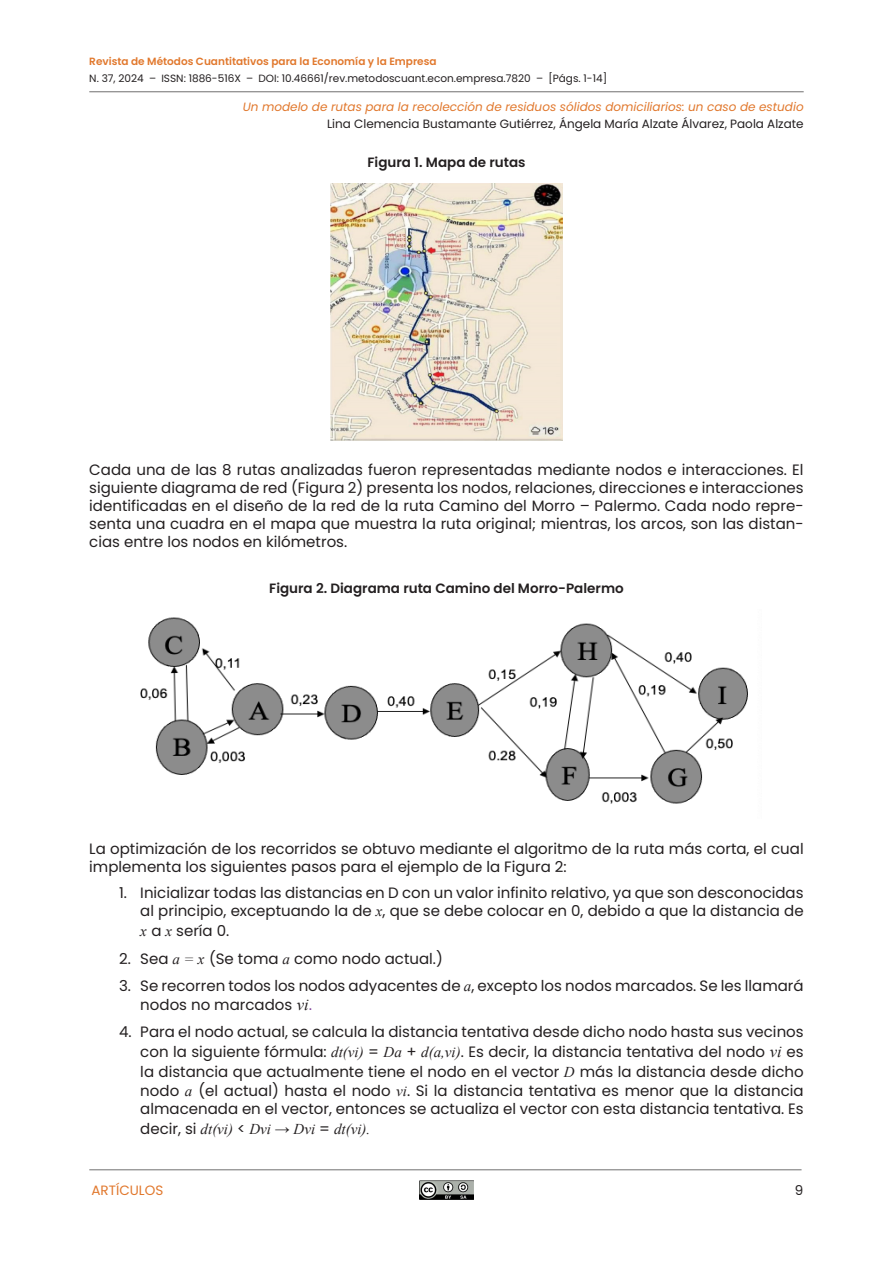
<style>
.page{position:relative;width:893px;height:1263px;background:#fff}
.page>*{position:absolute;margin:0;border:0;box-sizing:border-box;transform-origin:0 0}
.PARRAFO{font:15px/18px "Poppins";color:#231f20}
.IMAGEN-TITULO{font:600 13.5px "Poppins";color:#231f20}
.t1{font:13.5px "Poppins";color:#e1782d}
.t2{font:13.5px "Poppins";color:#231f20}
.t3{font:italic 12px "Poppins";color:#e1782d}
.t4{font:12px "Poppins";color:#231f20}
.t5{font:10.5px "Poppins";color:#231f20}
.t6{font:600 10.5px "Poppins";color:#e1782d}
.s1{font-family:"Times New Roman";font-style:italic}
.s2{font-family:"Times New Roman";font-style:italic;font-size:16.5px}
.s3{font-family:"Times New Roman";font-size:16.5px;color:#7d3c98}
.s4{font-family:"Times New Roman"}
</style>
<div class="page">
<img style="left:420px;top:1180px;width:53px;height:19px">
<hr style="left:89px;top:1169px;width:712px;height:1px;background:#706f6f">
<hr style="left:89px;top:91px;width:715px;height:1px;background:#706f6f">
<img style="left:330px;top:183px;width:232px;height:257px">
<img style="left:140px;top:617px;width:608px;height:187px">
<p class="t6" style="left:89px;top:55px;width:349px">Revista de Métodos Cuantitativos para la Economía y la Empresa</p>
<p class="t5" style="left:89px;top:72px;width:519px">N. 37, 2024 – ISSN: 1886-516X – DOI: 10.46661/rev.metodoscuant.econ.empresa.7820 – [Págs. 1-14]</p>
<p class="t3" style="left:243px;top:100px;width:562px">Un modelo de rutas para la recolección de residuos sólidos domiciliarios: un caso de estudio</p>
<p class="t4" style="left:327px;top:117px;width:478px">Lina Clemencia Bustamante Gutiérrez, Ángela María Alzate Álvarez, Paola Alzate</p>
<p class="IMAGEN-TITULO" style="left:367px;top:155px;width:160px">Figura 1. Mapa de rutas</p>
<p class="PARRAFO" style="left:89px;top:461px;width:716px;text-align:justify">Cada una de las 8 rutas analizadas fueron representadas mediante nodos e interacciones. El siguiente diagrama de red (Figura 2) presenta los nodos, relaciones, direcciones e interacciones identificadas en el diseño de la red de la ruta Camino del Morro – Palermo. Cada nodo repre&shy;senta una cuadra en el mapa que muestra la ruta original; mientras, los arcos, son las distan&shy;cias entre los nodos en kilómetros.</p>
<p class="IMAGEN-TITULO" style="left:269px;top:581px;width:356px">Figura 2. Diagrama ruta Camino del Morro-Palermo</p>
<p class="PARRAFO" style="left:89px;top:839px;width:716px">La optimización de los recorridos se obtuvo mediante el algoritmo de la ruta más corta, el cual implementa los siguientes pasos para el ejemplo de la Figura 2:</p>
<p class="PARRAFO" style="left:119px;top:884px;width:686px;text-align:right">1. Inicializar todas las distancias en D con un valor infinito relativo, ya que son desconocidas al principio, exceptuando la de <span class="s1">x</span>, que se debe colocar en 0, debido a que la distancia de</p>
<p class="PARRAFO" style="left:140px;top:922px;width:91px"><span class="s1">x</span> a <span class="s1">x</span> sería 0.</p>
<p class="PARRAFO" style="left:119px;top:950px;width:325px">2. Sea <span class="s1">a = x</span> (Se toma <span class="s1">a</span> como nodo actual.)</p>
<p class="PARRAFO" style="left:140px;top:975px;width:665px;line-height:19.8px;text-indent:-21px">3. Se recorren todos los nodos adyacentes de <span class="s1">a</span>, excepto los nodos marcados. Se les llamará nodos no marcados <span class="s2">vi</span><span class="s3">.</span></p>
<p class="PARRAFO" style="left:140px;top:1022px;width:665px;line-height:19.8px;text-align:justify;text-indent:-21px">4. Para el nodo actual, se calcula la distancia tentativa desde dicho nodo hasta sus vecinos con la siguiente fórmula: <span class="s1">dt(vi)</span> = <span class="s1">Da</span> + <span class="s1">d(a,vi)</span>. Es decir, la distancia tentativa del nodo <span class="s2">vi</span> es la distancia que actualmente tiene el nodo en el vector <span class="s1">D</span> más la distancia desde dicho nodo <span class="s1">a</span> (el actual) hasta el nodo <span class="s1">vi</span>. Si la distancia tentativa es menor que la distancia</p>
<p class="PARRAFO" style="left:140px;top:1099px;width:665px;line-height:19.8px">almacenada en el vector, entonces se actualiza el vector con esta distancia tentativa. Es decir, si <span class="s1">dt(vi)</span> &lt; <span class="s1">Dvi</span> <span class="s4">→</span> <span class="s1">Dvi</span> = <span class="s1">dt(vi).</span></p>
<p class="t1" style="left:91px;top:1182px;width:73px">ARTÍCULOS</p>
<p class="t2" style="left:795px;top:1182px;width:10px">9</p>
</div>
